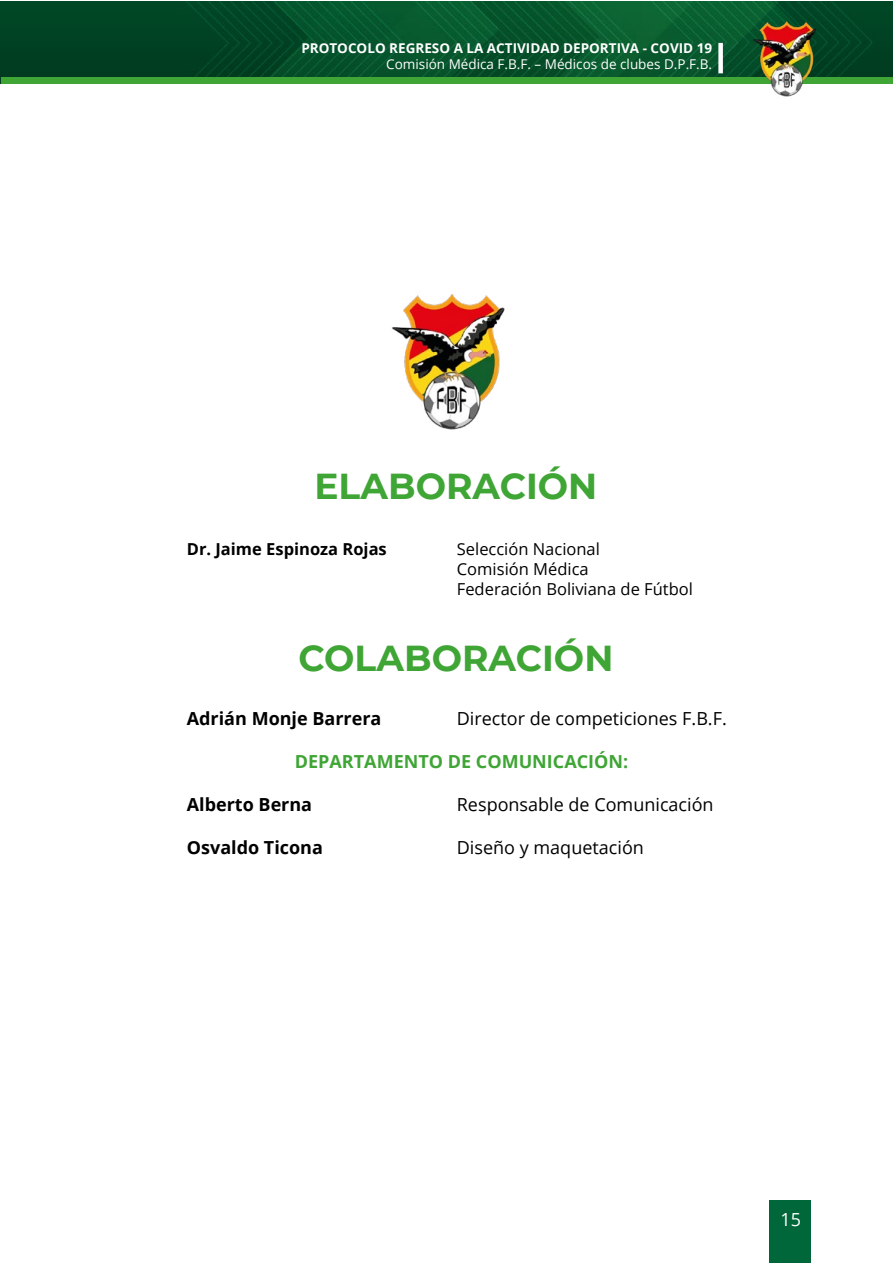
<style>
.page{position:relative;width:893px;height:1263px;background:#fff}
.page>*{position:absolute;margin:0;border:0;box-sizing:border-box;transform-origin:0 0}
.t1{font:700 36px "Montserrat";color:#3fa535}
.t2{font:18px "Open Sans";color:#000}
.t3{font:700 18px "Open Sans";color:#000}
.t4{font:700 18px "Open Sans";color:#3fa535}
.t5{font:18px "Open Sans";color:#fff}
.t6{font:16.5px/19.8px "Open Sans";color:#000}
.t7{font:700 16.5px "Open Sans";color:#000}
.t8{font:700 13.5px "Open Sans";color:#fff}
.t9{font:13.5px "Open Sans";color:#fff}
</style>
<div class="page">
<img style="left:0;top:1px;width:893px;height:83px">
<div style="left:1px;top:78px;width:891px;height:6px;background:#3fa535"></div>
<img style="left:723px;top:1px;width:133px;height:96px">
<div style="left:718px;top:43px;width:5px;height:30px;background:#fff"></div>
<div style="left:770px;top:1200px;width:41px;height:63px;background:#00673a"></div>
<img style="left:392px;top:294px;width:113px;height:136px">
<p class="t8" style="left:301px;top:39px;width:412px">PROTOCOLO REGRESO A LA ACTIVIDAD DEPORTIVA - COVID 19</p>
<p class="t9" style="left:386px;top:55px;width:327px">Comisión Médica F.B.F. – Médicos de clubes D.P.F.B.</p>
<h1 class="t1" style="left:314px;top:460px;width:284px">ELABORACIÓN</h1>
<p class="t7" style="left:187px;top:538px;width:201px">Dr. Jaime Espinoza Rojas</p>
<p class="t6" style="left:457px;top:539px;width:238px">Selección Nacional<br>Comisión Médica<br>Federación Boliviana de Fútbol</p>
<h1 class="t1" style="left:298px;top:632px;width:317px">COLABORACIÓN</h1>
<p class="t3" style="left:187px;top:705px;width:196px">Adrián Monje Barrera</p>
<p class="t2" style="left:457px;top:706px;width:271px">Director de competiciones F.B.F.</p>
<p class="t4" style="left:295px;top:748px;width:335px">DEPARTAMENTO DE COMUNICACIÓN:</p>
<p class="t3" style="left:187px;top:792px;width:127px">Alberto Berna</p>
<p class="t2" style="left:457px;top:792px;width:258px">Responsable de Comunicación</p>
<p class="t3" style="left:187px;top:835px;width:138px">Osvaldo Ticona</p>
<p class="t2" style="left:457px;top:835px;width:189px">Diseño y maquetación</p>
<p class="t5" style="left:781px;top:1207px;width:22px">15</p>
</div>
